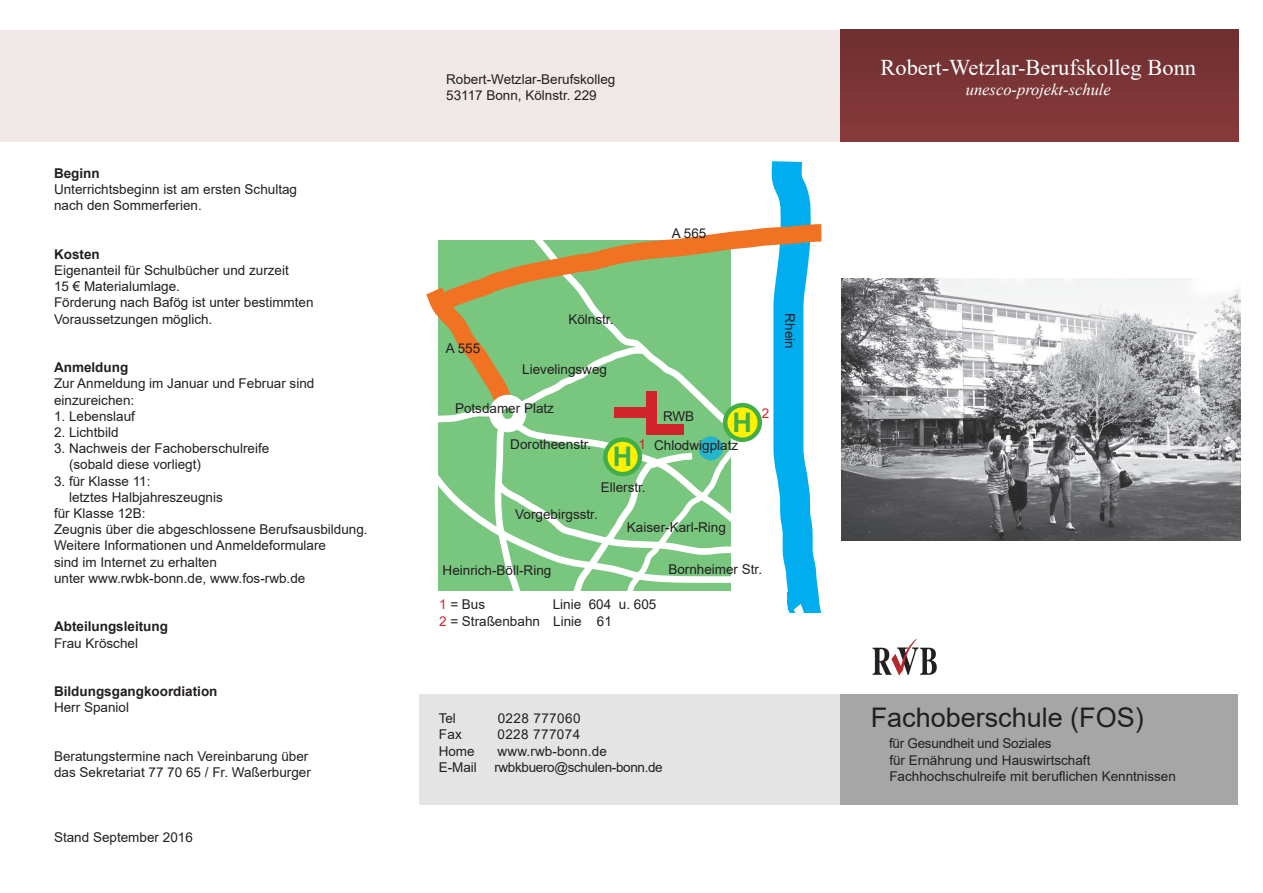
<style>
.page{position:relative;width:1263px;height:893px;background:#fff}
.page>*{position:absolute;margin:0;border:0;box-sizing:border-box;transform-origin:0 0}
.t1{font:27px "Arial";color:#231f20}
.t2{font:700 27px "Arial";color:#40ae49}
.t3{font:22.5px "Times New Roman";color:#fff}
.t4{font:italic 16.5px "Times New Roman";color:#fff}
.t5{font:13.5px "Arial";color:#231f20}
.t6{font:700 13.5px "Arial";color:#231f20}
.t7{font:13.5px "Arial";letter-spacing:-.025em;color:#231f20}
.t8{font:13.5px "Arial";letter-spacing:-.02em;color:#231f20}
.t9{font:13.5px "Arial";letter-spacing:.03em;color:#231f20}
.t10{font:13.5px "Arial";color:#d1232a}
.s1{color:#d1232a}
</style>
<div class="page">
<img style="left:840px;top:30px;width:399px;height:112px">
<div style="left:840px;top:694px;width:397px;height:110px;background:#a7a6a6"></div>
<img style="left:872px;top:639px;width:65px;height:37px">
<img style="left:841px;top:278px;width:399px;height:262px">
<div style="left:0;top:30px;width:840px;height:112px;background:#f0e7e7"></div>
<div style="left:420px;top:694px;width:420px;height:110px;background:#e5e4e4"></div>
<svg style="left:438px;top:161px;width:384px;height:452px"></svg>
<svg style="left:426px;top:215px;width:396px;height:111px"></svg>
<p class="t6" style="left:54px;top:163px;width:47px">Beginn</p>
<p class="t5" style="left:54px;top:180px;width:245px">Unterrichtsbeginn ist am ersten Schultag</p>
<p class="t5" style="left:54px;top:196px;width:149px">nach den Sommerferien.</p>
<p class="t6" style="left:54px;top:244px;width:47px">Kosten</p>
<p class="t5" style="left:54px;top:261px;width:236px">Eigenanteil für Schulbücher und zurzeit</p>
<p class="t5" style="left:54px;top:277px;width:128px">15 € Materialumlage.</p>
<p class="t5" style="left:54px;top:293px;width:261px">Förderung nach Bafög ist unter bestimmten</p>
<p class="t5" style="left:54px;top:309px;width:160px">Voraussetzungen möglich.</p>
<p class="t6" style="left:54px;top:358px;width:76px">Anmeldung</p>
<p class="t5" style="left:54px;top:374px;width:262px">Zur Anmeldung im Januar und Februar sind</p>
<p class="t5" style="left:54px;top:390px;width:82px">einzureichen:</p>
<p class="t5" style="left:54px;top:407px;width:83px">1. Lebenslauf</p>
<p class="t5" style="left:54px;top:423px;width:66px">2. Lichtbild</p>
<p class="t5" style="left:54px;top:439px;width:217px">3. Nachweis der Fachoberschulreife</p>
<p class="t5" style="left:69px;top:455px;width:134px">(sobald diese vorliegt)</p>
<p class="t5" style="left:54px;top:471px;width:98px">3. für Klasse 11:</p>
<p class="t5" style="left:69px;top:488px;width:155px">letztes Halbjahreszeugnis</p>
<p class="t5" style="left:54px;top:504px;width:93px">für Klasse 12B:</p>
<p class="t5" style="left:54px;top:520px;width:315px">Zeugnis über die abgeschlossene Berufsausbildung.</p>
<p class="t5" style="left:54px;top:536px;width:274px">Weitere Informationen und Anmeldeformulare</p>
<p class="t5" style="left:54px;top:552px;width:164px">sind im Internet zu erhalten</p>
<p class="t5" style="left:54px;top:569px;width:253px">unter www.rwbk-bonn.de, www.fos-rwb.de</p>
<p class="t6" style="left:54px;top:617px;width:116px">Abteilungsleitung</p>
<p class="t5" style="left:54px;top:633px;width:86px">Frau Kröschel</p>
<p class="t6" style="left:54px;top:682px;width:165px">Bildungsgangkoordiation</p>
<p class="t5" style="left:54px;top:698px;width:77px">Herr Spaniol</p>
<p class="t5" style="left:54px;top:747px;width:256px">Beratungstermine nach Vereinbarung über</p>
<p class="t5" style="left:54px;top:763px;width:258px">das Sekretariat 77 70 65 / Fr. Waßerburger</p>
<p class="t5" style="left:54px;top:828px;width:140px">Stand September 2016</p>
<p class="t5" style="left:446px;top:70px;width:171px">Robert-Wetzlar-Berufskolleg</p>
<p class="t5" style="left:446px;top:86px;width:152px">53117 Bonn, Kölnstr. 229</p>
<p class="t5" style="left:672px;top:224px;width:36px">A 565</p>
<p class="t5" style="left:446px;top:339px;width:36px">A 555</p>
<p class="t5" style="left:568px;top:310px;width:47px">Kölnstr.</p>
<p class="t5" style="left:522px;top:360px;width:86px">Lievelingsweg</p>
<p class="t5" style="left:455px;top:399px;width:101px">Potsdamer Platz</p>
<p class="t5" style="left:510px;top:434px;width:83px">Dorotheenstr.</p>
<p class="t2" style="left:613px;top:438px;width:21px">H</p>
<p class="t10" style="left:639px;top:435px;width:9px">1</p>
<p class="t5" style="left:601px;top:478px;width:47px">Ellerstr.</p>
<p class="t5" style="left:663px;top:407px;width:33px">RWB</p>
<p class="t2" style="left:732px;top:403px;width:21px">H</p>
<p class="t10" style="left:762px;top:404px;width:9px">2</p>
<p class="t5" style="left:654px;top:436px;width:86px">Chlodwigplatz</p>
<p class="t5" style="left:515px;top:505px;width:84px">Vorgebirgsstr.</p>
<p class="t5" style="left:443px;top:561px;width:110px">Heinrich-Böll-Ring</p>
<p class="t5" style="left:627px;top:518px;width:101px">Kaiser-Karl-Ring</p>
<p class="t5" style="left:668px;top:560px;width:95px">Bornheimer Str.</p>
<p class="t5" style="left:439px;top:595px;width:48px"><span class="s1">1</span> = Bus</p>
<p class="t5" style="left:553px;top:595px;width:105px">Linie 604 u. 605</p>
<p class="t5" style="left:439px;top:612px;width:174px"><span class="s1">2</span> = Straßenbahn Linie 61</p>
<p class="t5" style="left:799px;top:313px;width:37px;rotate:90deg">Rhein</p>
<p class="t5" style="left:439px;top:709px;width:19px">Tel</p>
<p class="t9" style="left:498px;top:709px;width:84px">0228 777060</p>
<p class="t5" style="left:439px;top:725px;width:25px">Fax</p>
<p class="t9" style="left:497px;top:725px;width:84px">0228 777074</p>
<p class="t5" style="left:439px;top:741px;width:38px">Home</p>
<p class="t5" style="left:498px;top:741px;width:111px">www.rwb-bonn.de</p>
<p class="t5" style="left:439px;top:758px;width:40px">E-Mail</p>
<p class="t7" style="left:494px;top:758px;width:170px">rwbkbuero@schulen-bonn.de</p>
<p class="t3" style="left:880px;top:52px;width:317px">Robert-Wetzlar-Berufskolleg Bonn</p>
<p class="t4" style="left:966px;top:78px;width:147px">unesco-projekt-schule</p>
<p class="t1" style="left:871px;top:699px;width:275px">Fachoberschule (FOS)</p>
<p class="t8" style="left:889px;top:734px;width:164px">für Gesundheit und Soziales</p>
<p class="t5" style="left:889px;top:750px;width:203px">für Ernährung und Hauswirtschaft</p>
<p class="t5" style="left:889px;top:767px;width:288px">Fachhochschulreife mit beruflichen Kenntnissen</p>
</div>
